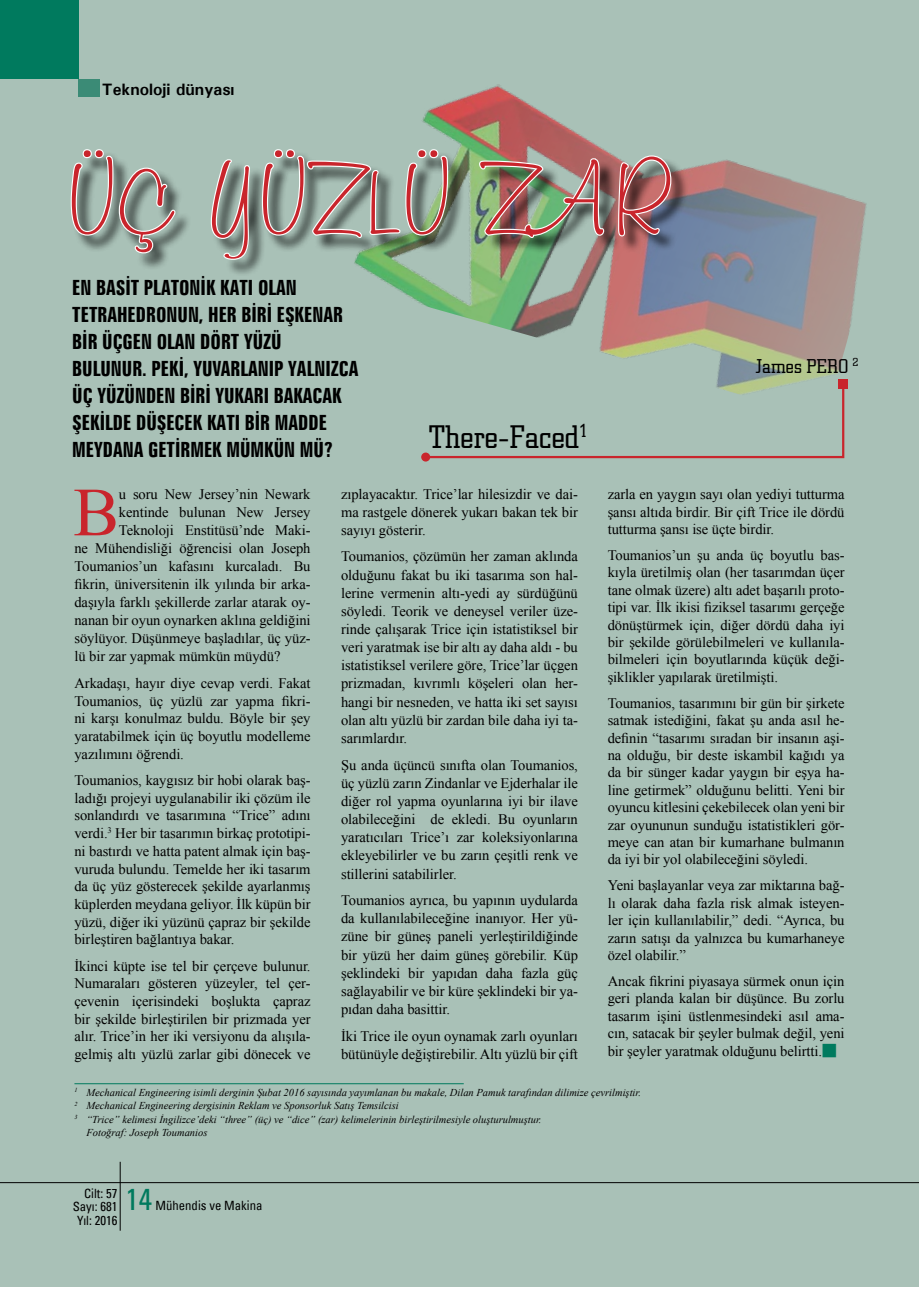
<style>
.page{position:relative;width:919px;height:1289px;background:#fff}
.page>*{position:absolute;margin:0;border:0;box-sizing:border-box;transform-origin:0 0}
.t1{font:97.5px "Freehand 591 BT Regular A";color:#c9252c}
.t2{font:68.85px "Times New Roman";color:#c9252c}
.t3{font:300 33px "Square Slabserif 711 BT";color:#000}
.t4{font:condensed 30px "Univers";color:#007a5e}
.t5{font:700 extra-condensed 21px/27px "Zurich BT";color:#000}
.t6{font:300 20.25px "Square Slabserif 711 BT";color:#000}
.t7{font:700 16.5px "Univers";color:#000}
.t8{font:14.55px/18.1px "Times New Roman";letter-spacing:-.005em;color:#000;text-align:justify}
.t9{font:condensed 12.75px/13.5px "Univers";color:#000;text-align:right}
.t10{font:italic 10.5px "Times New Roman";color:#000}
.s1{color:#007a5e}
</style>
<div class="page">
<div style="left:0;top:0;width:918px;height:1286px;background:#a9c1b7"></div>
<div style="left:0;top:0;width:78px;height:79px;background:#007a5e"></div>
<div style="left:78px;top:79px;width:21px;height:18px;background:#3b8b76"></div>
<hr style="left:0;top:1182px;width:918px;height:1px;background:#000">
<hr style="left:120px;top:1161px;width:1px;height:69px;background:#000">
<hr style="left:74px;top:1083px;width:389px;height:1px;background:#007a5e">
<svg style="left:430px;top:419px;width:415px;height:40px"></svg>
<div style="left:421px;top:452px;width:9px;height:9px;background:#c9252c;border-radius:50%"></div>
<img style="left:377px;top:84px;width:490px;height:335px">
<div style="left:72px;top:151px;width:616px;height:126px;background:#000;opacity:.75"></div>
<svg style="left:70px;top:149px;width:107px;height:106px"></svg>
<svg style="left:210px;top:157px;width:41px;height:104px"></svg>
<svg style="left:261px;top:145px;width:188px;height:94px"></svg>
<img style="left:477px;top:152px;width:129px;height:87px">
<svg style="left:617px;top:154px;width:55px;height:84px;background:#a78e90"></svg>
<p class="t7" style="left:102px;top:79px;width:134px">Teknoloji dünyası</p>
<h1 class="t1" style="left:64px;top:140px;width:605px">ÜÇ YÜZLÜ ZAR</h1>
<h3 class="t5" style="left:72px;top:274px;width:287px">EN BASİT PLATONİK KATI OLAN<br>TETRAHEDRONUN, HER BİRİ EŞKENAR<br>BİR ÜÇGEN OLAN DÖRT YÜZÜ<br>BULUNUR. PEKİ, YUVARLANIP YALNIZCA<br>ÜÇ YÜZÜNDEN BİRİ YUKARI BAKACAK<br>ŞEKİLDE DÜŞECEK KATI BİR MADDE<br>MEYDANA GETİRMEK MÜMKÜN MÜ?</h3>
<h3 class="t3" style="left:429px;top:416px;width:161px">There-Faced<sup>1</sup></h3>
<h3 class="t6" style="left:756px;top:353px;width:103px">James PERO <sup>2</sup></h3>
<h2 class="t2" style="left:73px;top:466px;width:47px">B</h2>
<p class="t8" style="left:119px;top:485px;width:193px">u soru New Jersey’nin Newark</p>
<p class="t8" style="left:119px;top:503px;width:193px">kentinde bulunan New Jersey</p>
<p class="t8" style="left:119px;top:521px;width:193px">Teknoloji Enstitüsü’nde Maki-</p>
<p class="t8" style="left:74px;top:539px;width:238px">ne Mühendisliği öğrencisi olan Joseph</p>
<p class="t8" style="left:74px;top:557px;width:237px">Toumanios’un kafasını kurcaladı. Bu</p>
<p class="t8" style="left:74px;top:575px;width:238px">fikrin, üniversitenin ilk yılında bir arka-</p>
<p class="t8" style="left:74px;top:593px;width:238px">daşıyla farklı şekillerde zarlar atarak oy-</p>
<p class="t8" style="left:74px;top:611px;width:238px">nanan bir oyun oynarken aklına geldiğini</p>
<p class="t8" style="left:74px;top:629px;width:238px">söylüyor. Düşünmeye başladılar, üç yüz-</p>
<p class="t8" style="left:74px;top:647px;width:207px">lü bir zar yapmak mümkün müydü?</p>
<p class="t8" style="left:74px;top:674px;width:238px;line-height:17.7px">Arkadaşı, hayır diye cevap verdi. Fakat Toumanios, üç yüzlü zar yapma fikri&shy;ni karşı konulmaz buldu. Böyle bir şey yaratabilmek için üç boyutlu modelleme yazılımını öğrendi.</p>
<p class="t8" style="left:74px;top:771px;width:238px;line-height:17.7px">Toumanios, kaygısız bir hobi olarak baş&shy;ladığı projeyi uygulanabilir iki çözüm ile sonlandırdı ve tasarımına “Trice” adını verdi.<sup>3</sup> Her bir tasarımın birkaç prototipi&shy;ni bastırdı ve hatta patent almak için baş&shy;vuruda bulundu. Temelde her iki tasarım da üç yüz gösterecek şekilde ayarlanmış küplerden meydana geliyor. İlk küpün bir yüzü, diğer iki yüzünü çapraz bir şekilde birleştiren bağlantıya bakar.</p>
<p class="t8" style="left:74px;top:956px;width:238px;line-height:17.7px">İkinci küpte ise tel bir çerçeve bulunur.<br>Numaraları gösteren yüzeyler, tel çer&shy;çevenin içerisindeki boşlukta çapraz bir şekilde birleştirilen bir prizmada yer alır. Trice’in her iki versiyonu da alışıla&shy;gelmiş altı yüzlü zarlar gibi dönecek ve</p>
<p class="t8" style="left:341px;top:485px;width:238px;line-height:17.7px">zıplayacaktır. Trice’lar hilesizdir ve dai&shy;ma rastgele dönerek yukarı bakan tek bir sayıyı gösterir.</p>
<p class="t8" style="left:341px;top:547px;width:238px">Toumanios, çözümün her zaman aklında olduğunu fakat bu iki tasarıma son hal&shy;lerine vermenin altı-yedi ay sürdüğünü söyledi. Teorik ve deneysel veriler üze&shy;rinde çalışarak Trice için istatistiksel bir veri yaratmak ise bir altı ay daha aldı - bu istatistiksel verilere göre, Trice’lar üçgen prizmadan, kıvrımlı köşeleri olan her&shy;hangi bir nesneden, ve hatta iki set sayısı olan altı yüzlü bir zardan bile daha iyi ta&shy;sarımlardır.</p>
<p class="t8" style="left:341px;top:755px;width:238px">Şu anda üçüncü sınıfta olan Toumanios, üç yüzlü zarın Zindanlar ve Ejderhalar ile diğer rol yapma oyunlarına iyi bir ilave olabileceğini de ekledi. Bu oyunların yaratıcıları Trice’ı zar koleksiyonlarına ekleyebilirler ve bu zarın çeşitli renk ve stillerini satabilirler.</p>
<p class="t8" style="left:341px;top:891px;width:238px">Toumanios ayrıca, bu yapının uydularda da kullanılabileceğine inanıyor. Her yü&shy;züne bir güneş paneli yerleştirildiğinde bir yüzü her daim güneş görebilir. Küp şeklindeki bir yapıdan daha fazla güç sağlayabilir ve bir küre şeklindeki bir ya&shy;pıdan daha basittir.</p>
<p class="t8" style="left:341px;top:1026px;width:238px">İki Trice ile oyun oynamak zarlı oyunları bütünüyle değiştirebilir. Altı yüzlü bir çift</p>
<p class="t8" style="left:607px;top:485px;width:238px;line-height:17.4px">zarla en yaygın sayı olan yediyi tutturma şansı altıda birdir. Bir çift Trice ile dördü tutturma şansı ise üçte birdir.</p>
<p class="t8" style="left:607px;top:546px;width:238px;line-height:17.4px">Toumanios’un şu anda üç boyutlu bas&shy;kıyla üretilmiş olan (her tasarımdan üçer tane olmak üzere) altı adet başarılı proto&shy;tipi var. İlk ikisi fiziksel tasarımı gerçeğe dönüştürmek için, diğer dördü daha iyi bir şekilde görülebilmeleri ve kullanıla&shy;bilmeleri için boyutlarında küçük deği&shy;şiklikler yapılarak üretilmişti.</p>
<p class="t8" style="left:607px;top:694px;width:238px;line-height:17.4px">Toumanios, tasarımını bir gün bir şirkete satmak istediğini, fakat şu anda asıl he&shy;definin “tasarımı sıradan bir insanın aşi&shy;na olduğu, bir deste iskambil kağıdı ya da bir sünger kadar yaygın bir eşya ha&shy;line getirmek” olduğunu belitti. Yeni bir oyuncu kitlesini çekebilecek olan yeni bir zar oyununun sunduğu istatistikleri gör&shy;meye can atan bir kumarhane bulmanın da iyi bir yol olabileceğini söyledi.</p>
<p class="t8" style="left:607px;top:876px;width:238px;line-height:17.4px">Yeni başlayanlar veya zar miktarına bağ&shy;lı olarak daha fazla risk almak isteyen&shy;ler için kullanılabilir,” dedi. “Ayrıca, bu zarın satışı da yalnızca bu kumarhaneye özel olabilir.”</p>
<p class="t8" style="left:607px;top:971px;width:238px;line-height:17.5px">Ancak fikrini piyasaya sürmek onun için geri planda kalan bir düşünce. Bu zorlu tasarım işini üstlenmesindeki asıl ama&shy;cın, satacak bir şeyler bulmak değil, yeni bir şeyler yaratmak olduğunu belirtti.<span class="s1">■</span></p>
<p class="t10" style="left:74px;top:1085px;width:568px"><sup>1</sup> Mechanical Engineering isimli derginin Şubat 2016 sayısında yayımlanan bu makale, Dilan Pamuk tarafından dilimize çevrilmiştir.</p>
<p class="t10" style="left:74px;top:1098px;width:326px"><sup>2</sup> Mechanical Engineering dergisinin Reklam ve Sponsorluk Satış Temsilcisi</p>
<p class="t10" style="left:74px;top:1112px;width:468px"><sup>3</sup> “Trice” kelimesi İngilizce’deki “three” (üç) ve “dice” (zar) kelimelerinin birleştirilmesiyle oluşturulmuştur.</p>
<p class="t10" style="left:86px;top:1125px;width:122px">Fotoğraf: Joseph Toumanios</p>
<p class="t9" style="left:73px;top:1186px;width:46px">Cilt: 57<br>Sayı: 681<br>Yıl: 2016</p>
<h3 class="t4" style="left:125px;top:1179px;width:28px">14</h3>
<p class="t9" style="left:155px;top:1198px;width:108px">Mühendis ve Makina</p>
</div>
